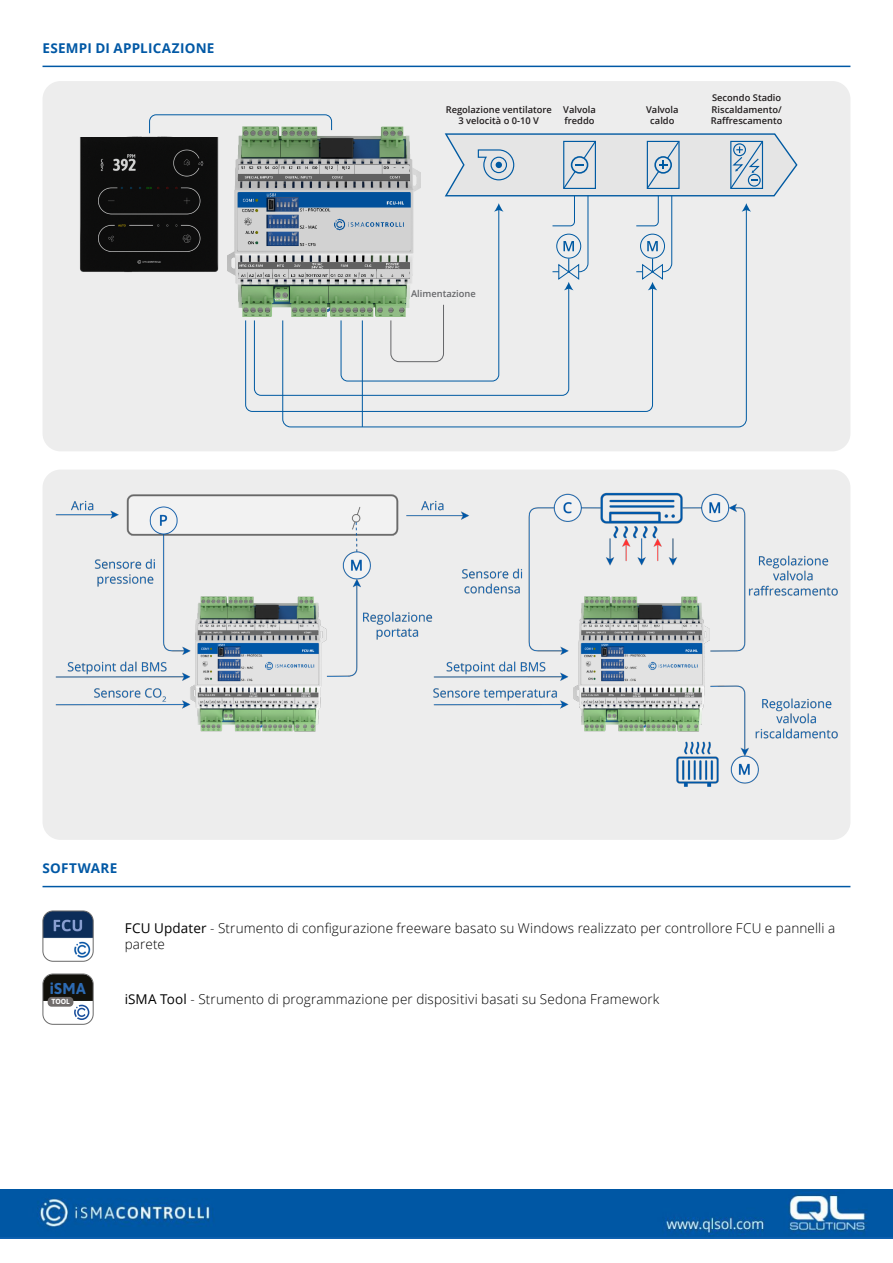
<style>
.page{position:relative;width:893px;height:1263px;background:#fff}
.page>*{position:absolute;margin:0;border:0;box-sizing:border-box;transform-origin:0 0}
.t1{font:700 15.75px "Asap";color:#2d6bb3}
.t2{font:300 13.5px/16.2px "Open Sans";letter-spacing:.01em;color:#000}
.t3{font:700 13.5px "Open Sans";letter-spacing:.015em;color:#0058a5}
.t4{font:600 9.3px/11.2px "Open Sans";color:#231f20}
.t5{font:600 9.3px "Open Sans";color:#6d6e71}
.t6{font:700 7.35px "Asap";color:#fff}
.s1{font-weight:400}
</style>
<div class="page">
<hr style="left:43px;top:66px;width:807px;height:1px;background:#0058a5">
<hr style="left:43px;top:886px;width:807px;height:1px;background:#0058a5">
<div style="left:43px;top:81px;width:807px;height:370px;background:#ededed;border-radius:18px"></div>
<div style="left:43px;top:470px;width:807px;height:370px;background:#ededed;border-radius:18px"></div>
<img style="left:55px;top:492px;width:783px;height:295px">
<svg style="left:282px;top:396px;width:465px;height:32px"></svg>
<hr style="left:362px;top:320px;width:1px;height:107px;background:#0061af">
<svg style="left:149px;top:114px;width:649px;height:282px"></svg>
<img style="left:228px;top:126px;width:192px;height:191px">
<img style="left:80px;top:138px;width:144px;height:141px">
<img style="left:43px;top:912px;width:49px;height:49px">
<div style="left:43px;top:910px;width:51px;height:52px;border:1px solid #696969;border-radius:10px"></div>
<svg style="left:43px;top:974px;width:50px;height:50px"></svg>
<div style="left:43px;top:974px;width:51px;height:51px;border:1px solid #696969;border-radius:10px"></div>
<img style="left:0;top:1189px;width:893px;height:50px">
<p class="t3" style="left:43px;top:38px;width:173px">ESEMPI DI APPLICAZIONE</p>
<p class="t4" style="left:446px;top:103px;width:108px;text-align:center">Regolazione ventilatore<br>3 velocità o 0-10 V</p>
<p class="t4" style="left:563px;top:103px;width:34px">Valvola freddo</p>
<p class="t4" style="left:646px;top:103px;width:34px;text-align:center">Valvola caldo</p>
<p class="t4" style="left:711px;top:92px;width:73px">Secondo Stadio<br>Riscaldamento/<br>Raffrescamento</p>
<p class="t5" style="left:411px;top:287px;width:66px">Alimentazione</p>
<p class="t3" style="left:43px;top:859px;width:76px">SOFTWARE</p>
<p class="t2" style="left:125px;top:920px;width:712px"><span class="s1">FCU Updater</span> - Strumento di configurazione freeware basato su Windows realizzato per controllore FCU e pannelli a parete</p>
<p class="t1" style="left:50px;top:978px;width:38px">iSMA</p>
<p class="t6" style="left:51px;top:997px;width:20px">TOOL</p>
<p class="t2" style="left:125px;top:991px;width:536px"><span class="s1">iSMA Tool</span> - Strumento di programmazione per dispositivi basati su Sedona Framework</p>
</div>
